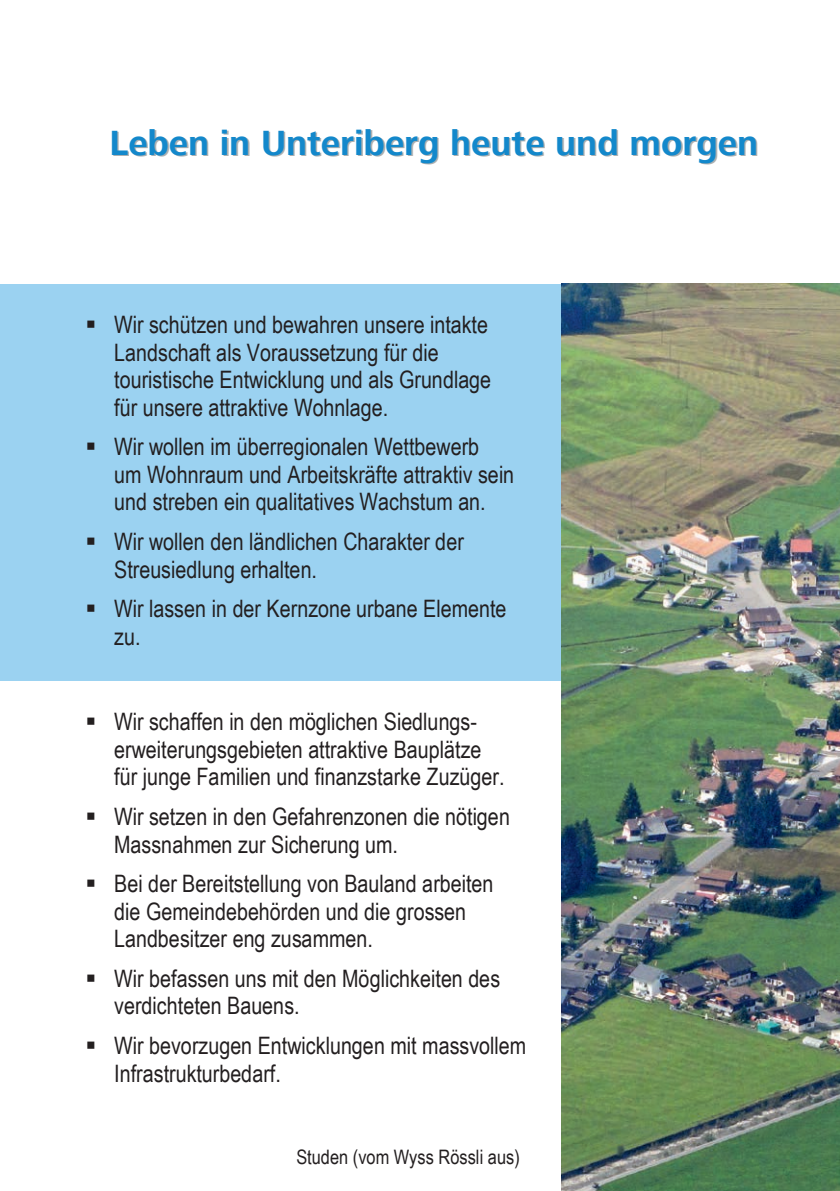
<style>
.page{position:relative;width:840px;height:1191px;background:#fff}
.page>*{position:absolute;margin:0;border:0;box-sizing:border-box;transform-origin:0 0}
.t1{font:700 36px "Frutiger Next Com";color:#1388cb}
.t2{font:24px/27.6px "Arial Narrow";color:#231f20}
.t3{font:20px "Arial Narrow";color:#231f20}
.s1{color:#acb0b1}
</style>
<div class="page">
<div style="left:0;top:283px;width:839px;height:397px;background:#9bd2f1"></div>
<img style="left:561px;top:283px;width:278px;height:908px">
<h1 class="t1" style="left:109px;top:122px;width:650px">Leben in Unteriberg heute und <span class="s1">m</span>orgen</h1>
<p class="t2" style="left:114px;top:310px;width:378px;text-indent:-29px">▪ Wir schützen und bewahren unsere intakte Landschaft als Voraussetzung für die touristische Entwicklung und als Grundlage für unsere attraktive Wohnlage.</p>
<p class="t2" style="left:114px;top:432px;width:401px;text-indent:-29px">▪ Wir wollen im überregionalen Wettbewerb<br>um Wohnraum und Arbeitskräfte attraktiv sein und streben ein qualitatives Wachstum an.</p>
<p class="t2" style="left:114px;top:527px;width:351px;text-indent:-29px">▪ Wir wollen den ländlichen Charakter der<br>Streusiedlung erhalten.</p>
<p class="t2" style="left:114px;top:594px;width:393px;text-indent:-29px">▪ Wir lassen in der Kernzone urbane Elemente zu.</p>
<p class="t2" style="left:114px;top:707px;width:391px;text-indent:-29px">▪ Wir schaffen in den möglichen Siedlungs&shy;erweiterungsgebieten attraktive Bauplätze für junge Familien und finanzstarke Zuzüger.</p>
<p class="t2" style="left:114px;top:802px;width:397px;text-indent:-29px">▪ Wir setzen in den Gefahrenzonen die nötigen<br>Massnahmen zur Sicherung um.</p>
<p class="t2" style="left:114px;top:869px;width:380px;text-indent:-29px">▪ Bei der Bereitstellung von Bauland arbeiten die Gemeindebehörden und die grossen<br>Landbesitzer eng zusammen.</p>
<p class="t2" style="left:114px;top:963px;width:387px;text-indent:-29px">▪ Wir befassen uns mit den Möglichkeiten des verdichteten Bauens.</p>
<p class="t2" style="left:114px;top:1030px;width:413px;text-indent:-29px">▪ Wir bevorzugen Entwicklungen mit massvollem<br>Infrastrukturbedarf.</p>
<p class="t3" style="left:296px;top:1142px;width:225px">Studen (vom Wyss Rössli aus)</p>
</div>
